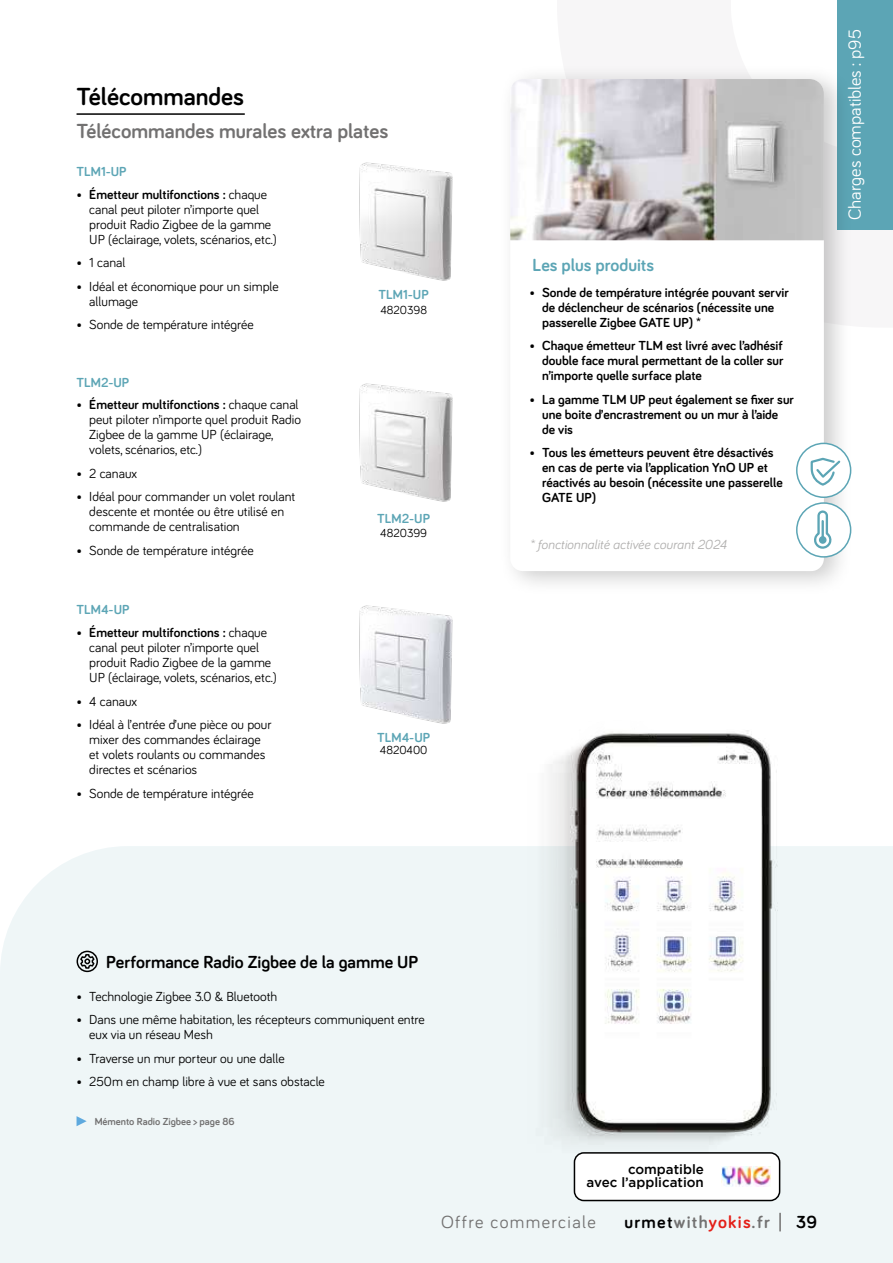
<style>
.page{position:relative;width:893px;height:1263px;background:#fff}
.page>*{position:absolute;margin:0;border:0;box-sizing:border-box;transform-origin:0 0}
.t1{font:700 25.5px "Bariol";color:#000}
.t2{font:700 21px "Bariol";color:#727171}
.t3{font:700 18px "Bariol";color:#000}
.t4{font:18px "Bariol";color:#fff}
.t5{font:700 18px "Bariol";letter-spacing:.075em;color:#727171}
.t6{font:18px "Bariol";letter-spacing:.075em;color:#727171}
.t7{font:700 18px "Bariol";color:#5ca5b5}
.t8{font:13.5px/15px "Bariol";color:#000}
.t9{font:700 13.5px/15px "Bariol";color:#000}
.t10{font:700 13.5px "Bariol";color:#5ca5b5}
.t11{font:italic 13.5px "Bariol";color:#b0afae}
.t12{font:500 13.35px/13.4px "Gotham";color:#000;text-align:right}
.t13{font:12px "Bariol";color:#000}
.t14{font:700 10.5px "Bariol";color:#727171}
.s1{font-weight:700}
.s2{color:#000}
.s3{color:#e41f18}
</style>
<div class="page">
<div style="left:0;top:846px;width:893px;height:417px;background:#eff6f7"></div>
<div style="left:838px;top:0;width:55px;height:230px;background:#5ca5b5"></div>
<hr style="left:77px;top:113px;width:168px;height:2px;background:#000">
<img style="left:359px;top:162px;width:94px;height:119px">
<img style="left:359px;top:383px;width:94px;height:119px">
<img style="left:359px;top:605px;width:94px;height:119px">
<div style="left:499px;top:64px;width:354px;height:532px;background:#000;opacity:.21"></div>
<svg style="left:510px;top:240px;width:314px;height:331px"></svg>
<img style="left:510px;top:79px;width:314px;height:161px">
<svg style="left:76px;top:940px;width:23px;height:42px"></svg>
<svg style="left:77px;top:1116px;width:10px;height:10px"></svg>
<div style="left:574px;top:1153px;width:206px;height:47px;background:#fff;border-radius:9px"></div>
<div style="left:574px;top:1152px;width:206px;height:49px;border:2px solid #000;border-radius:9px"></div>
<img style="left:721px;top:1166px;width:50px;height:20px">
<img style="left:520px;top:730px;width:308px;height:428px">
<div style="left:797px;top:503px;width:54px;height:54px;background:#fff;border-radius:50%"></div>
<div style="left:796px;top:502px;width:55px;height:56px;border:2px solid #5ca5b5;border-radius:50%"></div>
<svg style="left:814px;top:510px;width:18px;height:39px"></svg>
<div style="left:797px;top:443px;width:54px;height:54px;background:#fff;border-radius:50%"></div>
<div style="left:796px;top:443px;width:55px;height:55px;border:2px solid #5ca5b5;border-radius:50%"></div>
<svg style="left:810px;top:457px;width:31px;height:29px"></svg>
<svg style="left:779px;top:1213px;width:2px;height:18px"></svg>
<h1 class="t1" style="left:77px;top:79px;width:169px">Télécommandes</h1>
<h2 class="t2" style="left:77px;top:116px;width:313px">Télécommandes murales extra plates</h2>
<p class="t10" style="left:77px;top:163px;width:52px">TLM1-UP</p>
<p class="t8" style="left:89px;top:186px;width:189px;text-indent:-13px"><span class="s1">• Émetteur multifonctions :</span> chaque canal peut piloter n’importe quel produit Radio Zigbee de la gamme UP (éclairage, volets, scénarios, etc.)</p>
<p class="t8" style="left:77px;top:255px;width:50px">• 1 canal</p>
<p class="t8" style="left:89px;top:278px;width:191px;text-indent:-13px">• Idéal et économique pour un simple allumage</p>
<p class="t8" style="left:77px;top:317px;width:179px">• Sonde de température intégrée</p>
<p class="t10" style="left:77px;top:373px;width:54px">TLM2-UP</p>
<p class="t8" style="left:89px;top:397px;width:213px;text-indent:-13px"><span class="s1">• Émetteur multifonctions :</span> chaque canal peut piloter n’importe quel produit Radio Zigbee de la gamme UP (éclairage, volets, scénarios, etc.)</p>
<p class="t8" style="left:77px;top:465px;width:62px">• 2 canaux</p>
<p class="t8" style="left:89px;top:489px;width:208px;text-indent:-13px">• Idéal pour commander un volet roulant descente et montée ou être utilisé en commande de centralisation</p>
<p class="t8" style="left:77px;top:542px;width:179px">• Sonde de température intégrée</p>
<p class="t10" style="left:77px;top:600px;width:54px">TLM4-UP</p>
<p class="t8" style="left:89px;top:624px;width:189px;text-indent:-13px"><span class="s1">• Émetteur multifonctions :</span> chaque canal peut piloter n’importe quel produit Radio Zigbee de la gamme UP (éclairage, volets, scénarios, etc.)</p>
<p class="t8" style="left:77px;top:693px;width:62px">• 4 canaux</p>
<p class="t8" style="left:89px;top:716px;width:184px;text-indent:-13px">• Idéal à l’entrée d’une pièce ou pour mixer des commandes éclairage et volets roulants ou commandes directes et scénarios</p>
<p class="t8" style="left:77px;top:785px;width:179px">• Sonde de température intégrée</p>
<p class="t10" style="left:379px;top:285px;width:52px">TLM1-UP</p>
<p class="t13" style="left:380px;top:302px;width:48px">4820398</p>
<p class="t10" style="left:377px;top:509px;width:54px">TLM2-UP</p>
<p class="t13" style="left:380px;top:525px;width:48px">4820399</p>
<p class="t10" style="left:377px;top:728px;width:54px">TLM4-UP</p>
<p class="t13" style="left:380px;top:742px;width:49px">4820400</p>
<h3 class="t7" style="left:533px;top:252px;width:123px">Les plus produits</h3>
<p class="t9" style="left:542px;top:284px;width:248px;text-indent:-13px">• Sonde de température intégrée pouvant servir de déclencheur de scénarios (nécessite une passerelle Zigbee GATE UP) *</p>
<p class="t9" style="left:542px;top:338px;width:243px;text-align:justify;text-indent:-13px">• Chaque émetteur TLM est livré avec l’adhésif double face mural permettant de la coller sur n’importe quelle surface plate</p>
<p class="t9" style="left:542px;top:391px;width:253px;text-indent:-13px">• La gamme TLM UP peut également se fixer sur une boite d’encrastrement ou un mur à l’aide de vis</p>
<p class="t9" style="left:542px;top:445px;width:242px;text-indent:-13px">• Tous les émetteurs peuvent être désactivés en cas de perte via l’application YnO UP et réactivés au besoin (nécessite une passerelle GATE UP)</p>
<p class="t11" style="left:529px;top:535px;width:199px">* fonctionnalité activée courant 2024</p>
<h3 class="t4" style="left:843px;top:220px;width:192px;rotate:-90deg">Charges compatibles : p95</h3>
<h3 class="t3" style="left:106px;top:950px;width:314px">Performance Radio Zigbee de la gamme UP</h3>
<p class="t8" style="left:77px;top:988px;width:202px">• Technologie Zigbee 3.0 &amp; Bluetooth</p>
<p class="t8" style="left:89px;top:1011px;width:337px;text-indent:-13px">• Dans une même habitation, les récepteurs communiquent entre eux via un réseau Mesh</p>
<p class="t8" style="left:77px;top:1050px;width:210px">• Traverse un mur porteur ou une dalle</p>
<p class="t8" style="left:77px;top:1073px;width:250px">• 250m en champ libre à vue et sans obstacle</p>
<p class="t14" style="left:95px;top:1114px;width:141px">Mémento Radio Zigbee &gt; page 86</p>
<p class="t12" style="left:587px;top:1162px;width:119px">compatible<br>avec l’application</p>
<h3 class="t6" style="left:441px;top:1210px;width:156px">Offre commerciale</h3>
<h3 class="t5" style="left:624px;top:1210px;width:147px"><span class="s2">urmet</span>with<span class="s3">yokis</span>.fr</h3>
<h3 class="t3" style="left:796px;top:1210px;width:22px">39</h3>
</div>
